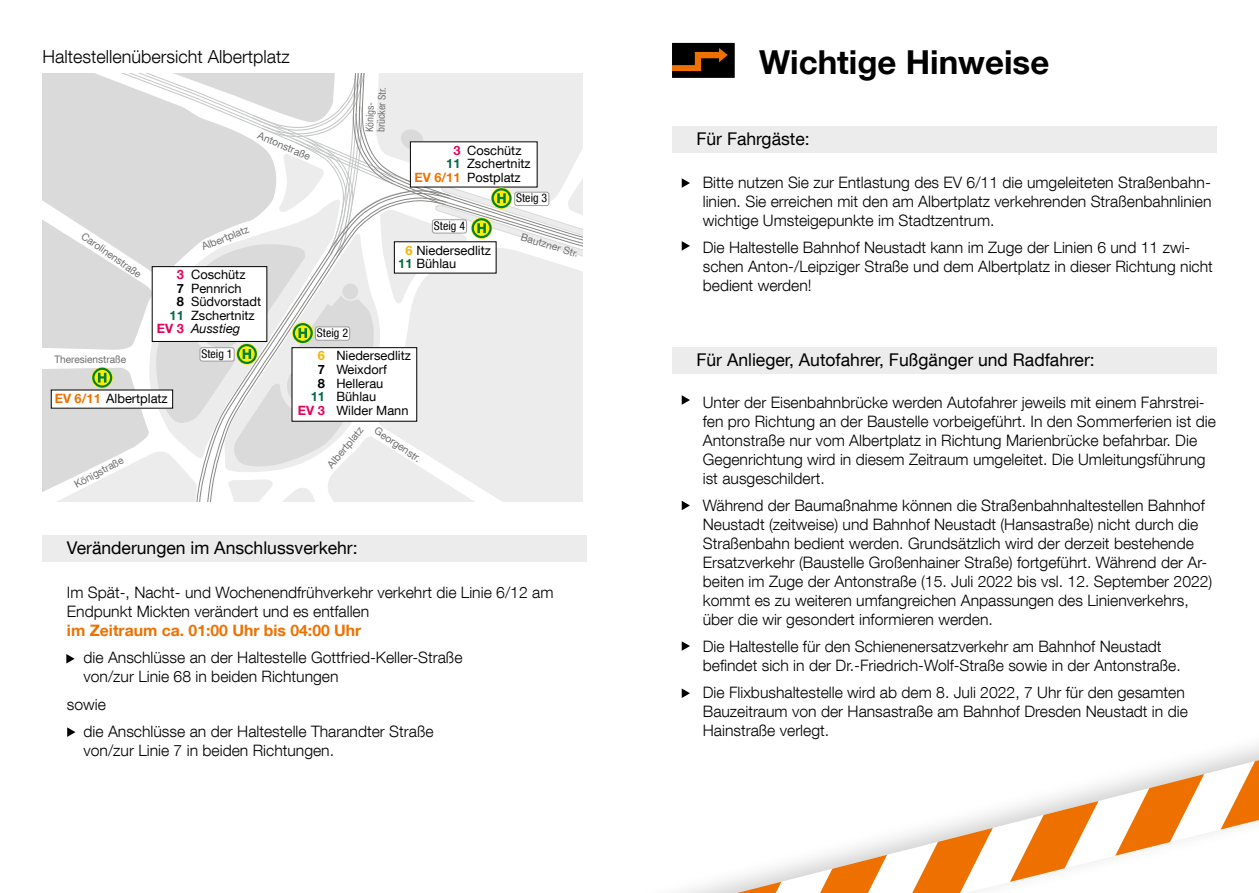
<style>
.page{position:relative;width:1259px;height:893px;background:#fff}
.page>*{position:absolute;margin:0;border:0;box-sizing:border-box;transform-origin:0 0}
.t1{font:700 33px "Helvetica Neue LT Com";color:#000}
.t2{font:300 18px "Helvetica Neue LT Com";color:#000}
.t3{font:17.55px "Helvetica Neue LT Com";color:#000}
.t4{font:300 15.75px/18.9px "Helvetica Neue LT Com";color:#000}
.t5{font:700 15.75px "Helvetica Neue LT Com";color:#ee7100}
.t6{font:12.9px/13.6px "Helvetica Neue LT Com";color:#000}
.t7{font:700 12.9px "Helvetica Neue LT Com";color:#e5005a}
.t8{font:italic 12.9px "Helvetica Neue LT Com";color:#000}
.t9{font:700 12.9px "Helvetica Neue LT Com";color:#006b42}
.t10{font:700 12.9px "Helvetica Neue LT Com";color:#ee7100}
.t11{font:700 12.9px/13.6px "Helvetica Neue LT Com";color:#000}
.t12{font:700 12.9px "Helvetica Neue LT Com";color:#f9b000}
.t13{font:condensed 11.85px "Helvetica Neue LT Com";letter-spacing:.005em;color:#000}
.t14{font:10.35px "Helvetica Neue LT Com";color:#6f6f6e}
.t15{font:condensed 10.35px/11.2px "Helvetica Neue LT Com";color:#6f6f6e}
.s1{font-weight:700;color:#f9b000}
.s2{font-weight:700;color:#006b42}
.s3{font-weight:700;color:#ee7100}
</style>
<div class="page">
<svg style="left:1201px;top:745px;width:58px;height:15px"></svg>
<svg style="left:737px;top:760px;width:522px;height:133px"></svg>
<svg style="left:682px;top:178px;width:8px;height:10px"></svg>
<svg style="left:66px;top:654px;width:9px;height:9px"></svg>
<svg style="left:67px;top:727px;width:8px;height:10px"></svg>
<svg style="left:682px;top:395px;width:8px;height:10px"></svg>
<svg style="left:682px;top:501px;width:8px;height:9px"></svg>
<svg style="left:682px;top:641px;width:8px;height:10px"></svg>
<svg style="left:682px;top:688px;width:8px;height:10px"></svg>
<svg style="left:682px;top:241px;width:8px;height:10px"></svg>
<div style="left:672px;top:126px;width:544px;height:27px;background:#ececed"></div>
<div style="left:43px;top:535px;width:544px;height:27px;background:#ececed"></div>
<svg style="left:672px;top:43px;width:62px;height:35px;background:#301700"></svg>
<div style="left:672px;top:347px;width:544px;height:27px;background:#ececed"></div>
<svg style="left:43px;top:73px;width:540px;height:429px"></svg>
<p class="t2" style="left:43px;top:45px;width:249px">Haltestellenübersicht Albertplatz</p>
<p class="t14" style="left:261px;top:129px;width:58px;rotate:23deg">Antonstraße</p>
<p class="t14" style="left:86px;top:229px;width:72px;rotate:35deg">Carolinenstraße</p>
<p class="t14" style="left:200px;top:241px;width:51px;rotate:-22deg">Albertplatz</p>
<p class="t6" style="left:191px;top:267px;width:72px">Coschütz<br>Pennrich<br>Südvorstadt<br>Zschertnitz</p>
<p class="t8" style="left:191px;top:321px;width:51px">Ausstieg</p>
<p class="t7" style="left:177px;top:266px;width:9px">3</p>
<p class="t11" style="left:177px;top:281px;width:9px">7<br>8</p>
<p class="t9" style="left:170px;top:307px;width:16px">11</p>
<p class="t7" style="left:157px;top:321px;width:29px">EV 3</p>
<p class="t13" style="left:317px;top:326px;width:33px">Steig 2</p>
<p class="t15" style="left:364px;top:131px;width:46px;rotate:-88deg">Königs&shy;brücker Str.</p>
<p class="t6" style="left:467px;top:143px;width:65px">Coschütz<br>Zschertnitz<br>Postplatz</p>
<p class="t7" style="left:453px;top:142px;width:9px">3</p>
<p class="t9" style="left:446px;top:156px;width:16px">11</p>
<p class="t10" style="left:414px;top:169px;width:48px">EV 6/11</p>
<p class="t13" style="left:434px;top:219px;width:33px">Steig 4</p>
<p class="t6" style="left:398px;top:243px;width:94px;text-indent:7px"><span class="s1">6</span> Niedersedlitz<br><span class="s2">11</span> Bühlau</p>
<p class="t13" style="left:516px;top:191px;width:33px">Steig 3</p>
<p class="t14" style="left:523px;top:230px;width:61px;rotate:17deg">Bautzner Str.</p>
<p class="t14" style="left:54px;top:353px;width:73px">Theresienstraße</p>
<p class="t6" style="left:55px;top:391px;width:115px"><span class="s3">EV 6/11</span> Albertplatz</p>
<p class="t14" style="left:72px;top:480px;width:56px;rotate:-29deg">Königstraße</p>
<p class="t13" style="left:201px;top:347px;width:33px">Steig 1</p>
<p class="t12" style="left:318px;top:347px;width:9px">6</p>
<p class="t11" style="left:318px;top:362px;width:9px">7<br>8</p>
<p class="t9" style="left:311px;top:388px;width:16px">11</p>
<p class="t7" style="left:298px;top:402px;width:29px">EV 3</p>
<p class="t6" style="left:336px;top:348px;width:76px">Niedersedlitz<br>Weixdorf<br>Hellerau<br>Bühlau<br>Wilder Mann</p>
<p class="t14" style="left:324px;top:462px;width:51px;rotate:-50deg">Albertplatz</p>
<p class="t14" style="left:379px;top:424px;width:55px;rotate:34deg">Georgenstr.</p>
<p class="t3" style="left:67px;top:537px;width:292px">Veränderungen im Anschlussverkehr:</p>
<p class="t4" style="left:67px;top:583px;width:488px">Im Spät-, Nacht- und Wochenendfrühverkehr verkehrt die Linie 6/12 am<br>Endpunkt Mickten verändert und es entfallen</p>
<p class="t5" style="left:67px;top:620px;width:296px">im Zeitraum ca. 01:00 Uhr bis 04:00 Uhr</p>
<p class="t4" style="left:83px;top:648px;width:380px">die Anschlüsse an der Haltestelle Gottfried-Keller-Straße von/zur Linie 68 in beiden Richtungen</p>
<p class="t4" style="left:83px;top:690px;width:352px;line-height:27.5px;text-indent:-17px">sowie<br>die Anschlüsse an der Haltestelle Tharandter Straße</p>
<p class="t4" style="left:83px;top:741px;width:252px">von/zur Linie 7 in beiden Richtungen.</p>
<h1 class="t1" style="left:759px;top:42px;width:292px">Wichtige Hinweise</h1>
<p class="t3" style="left:696px;top:128px;width:115px">Für Fahrgäste:</p>
<p class="t4" style="left:703px;top:173px;width:510px;text-align:justify">Bitte nutzen Sie zur Entlastung des EV 6/11 die umgeleiteten Straßenbahn&shy;linien. Sie erreichen mit den am Albertplatz verkehrenden Straßenbahnlinien wichtige Umsteigepunkte im Stadtzentrum.</p>
<p class="t4" style="left:703px;top:238px;width:511px">Die Haltestelle Bahnhof Neustadt kann im Zuge der Linien 6 und 11 zwi&shy;schen Anton-/Leipziger Straße und dem Albertplatz in dieser Richtung nicht bedient werden!</p>
<p class="t3" style="left:696px;top:349px;width:400px">Für Anlieger, Autofahrer, Fußgänger und Radfahrer:</p>
<p class="t4" style="left:703px;top:393px;width:514px">Unter der Eisenbahnbrücke werden Autofahrer jeweils mit einem Fahrstrei&shy;fen pro Richtung an der Baustelle vorbeigeführt. In den Sommerferien ist die Antonstraße nur vom Albertplatz in Richtung Marienbrücke befahrbar. Die Gegenrichtung wird in diesem Zeitraum umgeleitet. Die Umleitungsführung ist ausgeschildert.</p>
<p class="t4" style="left:703px;top:496px;width:511px">Während der Baumaßnahme können die Straßenbahnhaltestellen Bahnhof Neustadt (zeitweise) und Bahnhof Neustadt (Hansastraße) nicht durch die Straßenbahn bedient werden. Grundsätzlich wird der derzeit bestehende Ersatzverkehr (Baustelle Großenhainer Straße) fortgeführt. Während der Ar&shy;beiten im Zuge der Antonstraße (15. Juli 2022 bis vsl. 12. September 2022) kommt es zu weiteren umfangreichen Anpassungen des Linienverkehrs, über die wir gesondert informieren werden.</p>
<p class="t4" style="left:703px;top:637px;width:479px">Die Haltestelle für den Schienenersatzverkehr am Bahnhof Neustadt befindet sich in der Dr.-Friedrich-Wolf-Straße sowie in der Antonstraße.</p>
<p class="t4" style="left:703px;top:683px;width:486px">Die Flixbushaltestelle wird ab dem 8. Juli 2022, 7 Uhr für den gesamten<br>Bauzeitraum von der Hansastraße am Bahnhof Dresden Neustadt in die<br>Hainstraße verlegt.</p>
</div>
